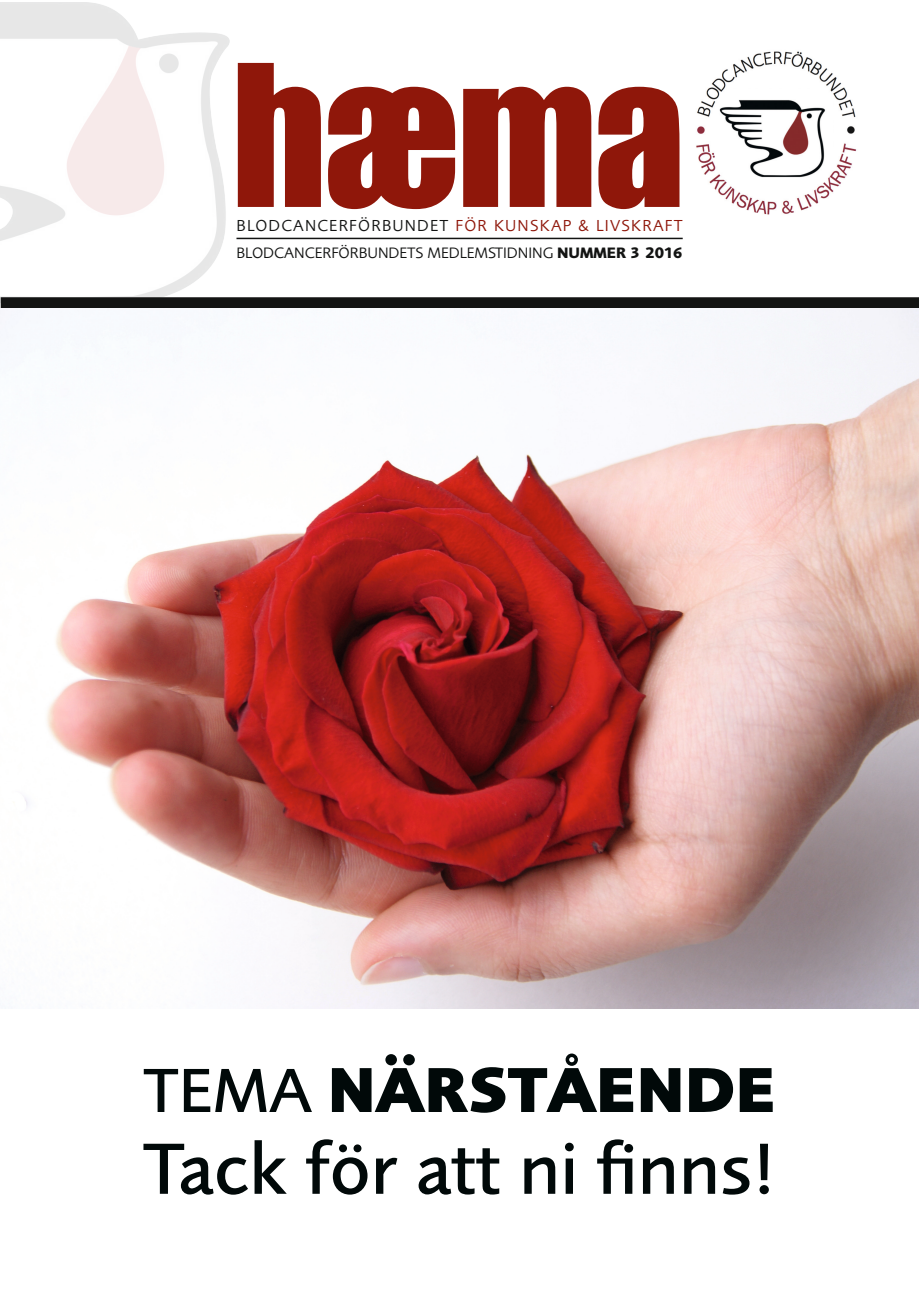
<style>
.page{position:relative;width:919px;height:1289px;background:#fff}
.page>*{position:absolute;margin:0;border:0;box-sizing:border-box;transform-origin:0 0}
.t1{font:182.1px "Impact";color:#8f170a}
.t2{font:500 75px "Foundry Sans";color:#010909}
.t3{font:800 64.5px "Foundry Sans";color:#010909}
.t4{font:16.5px "Foundry Sans";letter-spacing:.07em;color:#8f170a}
.t5{font:15.6px "Foundry Sans";letter-spacing:-.005em;color:#131413}
.s1{font-weight:700}
.s2{color:#131413}
.s3{font-weight:500}
</style>
<div class="page">
<img style="left:0;top:2px;width:299px;height:306px">
<hr style="left:236px;top:238px;width:446px;height:1px;background:#131413">
<div style="left:1px;top:297px;width:917px;height:12px;background:#131413"></div>
<img style="left:696px;top:51px;width:161px;height:164px">
<img style="left:1px;top:308px;width:917px;height:700px">
<h1 class="t1" style="left:231px;top:23px;width:455px">hæma</h1>
<p class="t5" style="left:236px;top:244px;width:447px">BLODCANCERFÖRBUNDETS MEDLEMSTIDNING <span class="s1">NUMMER 3 2016</span></p>
<p class="t4" style="left:236px;top:216px;width:447px"><span class="s2">BLODCANCERFÖRBUNDET</span> FÖR KUNSKAP &amp; LIVSKRAFT</p>
<h3 class="t3" style="left:143px;top:1052px;width:634px"><span class="s3">TEMA</span> NÄRSTÅENDE</h3>
<h2 class="t2" style="left:143px;top:1126px;width:635px">Tack för att ni finns!</h2>
</div>
